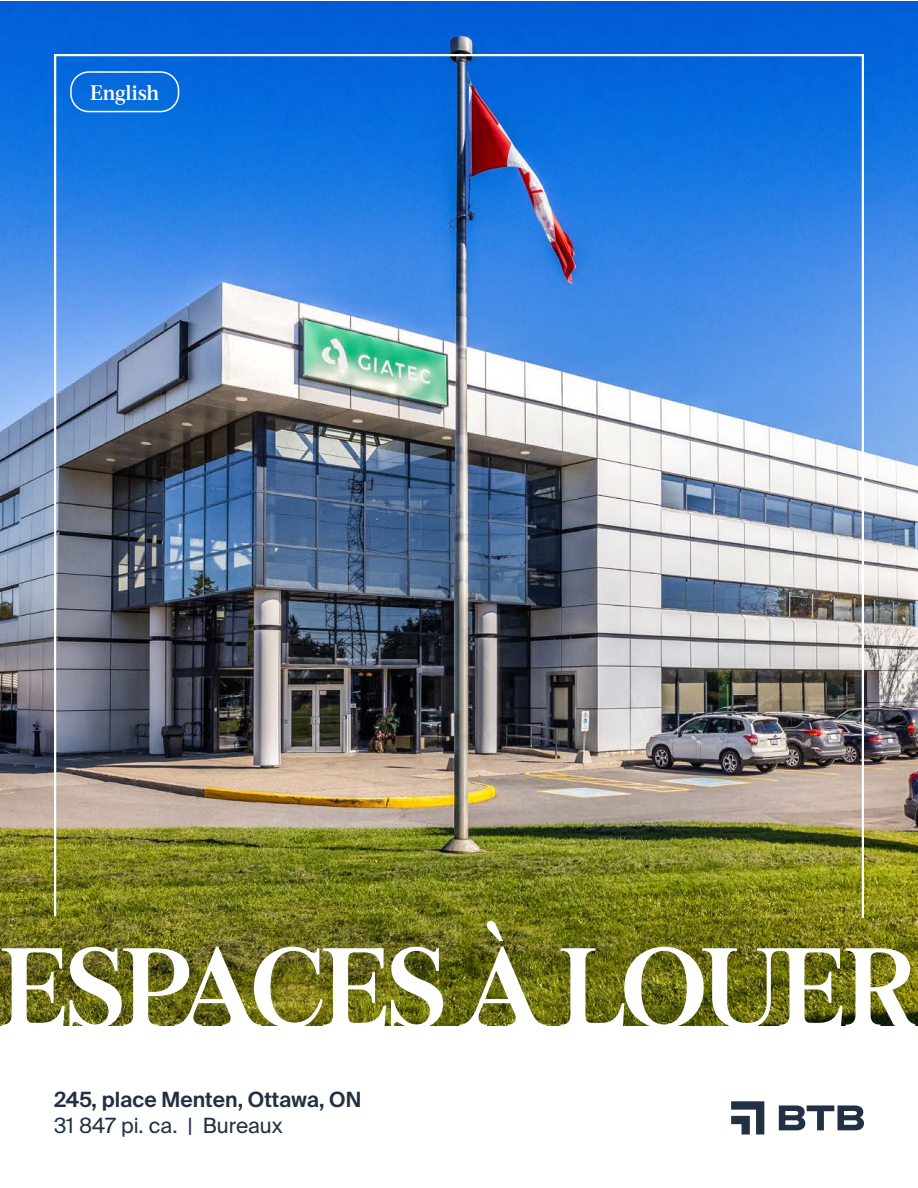
<style>
.page{position:relative;width:918px;height:1188px;background:#fff}
.page>*{position:absolute;margin:0;border:0;box-sizing:border-box;transform-origin:0 0}
.t1{font:600 112.5px "Burgess Pro";letter-spacing:-.035em;color:#fff}
.t2{font:600 21px "Suisse Intl";color:#213042}
.t3{font:21px "Suisse Intl";color:#213042}
.t4{font:600 21px "Burgess Pro";color:#fff}
</style>
<div class="page">
<img style="left:0;top:1px;width:918px;height:1025px">
<svg style="left:731px;top:1101px;width:33px;height:34px"></svg>
<svg style="left:779px;top:1105px;width:85px;height:25px"></svg>
<img style="left:53px;top:53px;width:812px;height:867px">
<div style="left:70px;top:71px;width:109px;height:41px;border:2px solid #fff;border-radius:18px"></div>
<p class="t4" style="left:90px;top:79px;width:71px">English</p>
<p class="t1" style="left:0;top:919px;width:919px">ESPACES À LOUER</p>
<p class="t2" style="left:54px;top:1087px;width:309px">245, place Menten, Ottawa, ON</p>
<p class="t3" style="left:54px;top:1114px;width:230px">31 847 pi. ca. | Bureaux</p>
</div>
